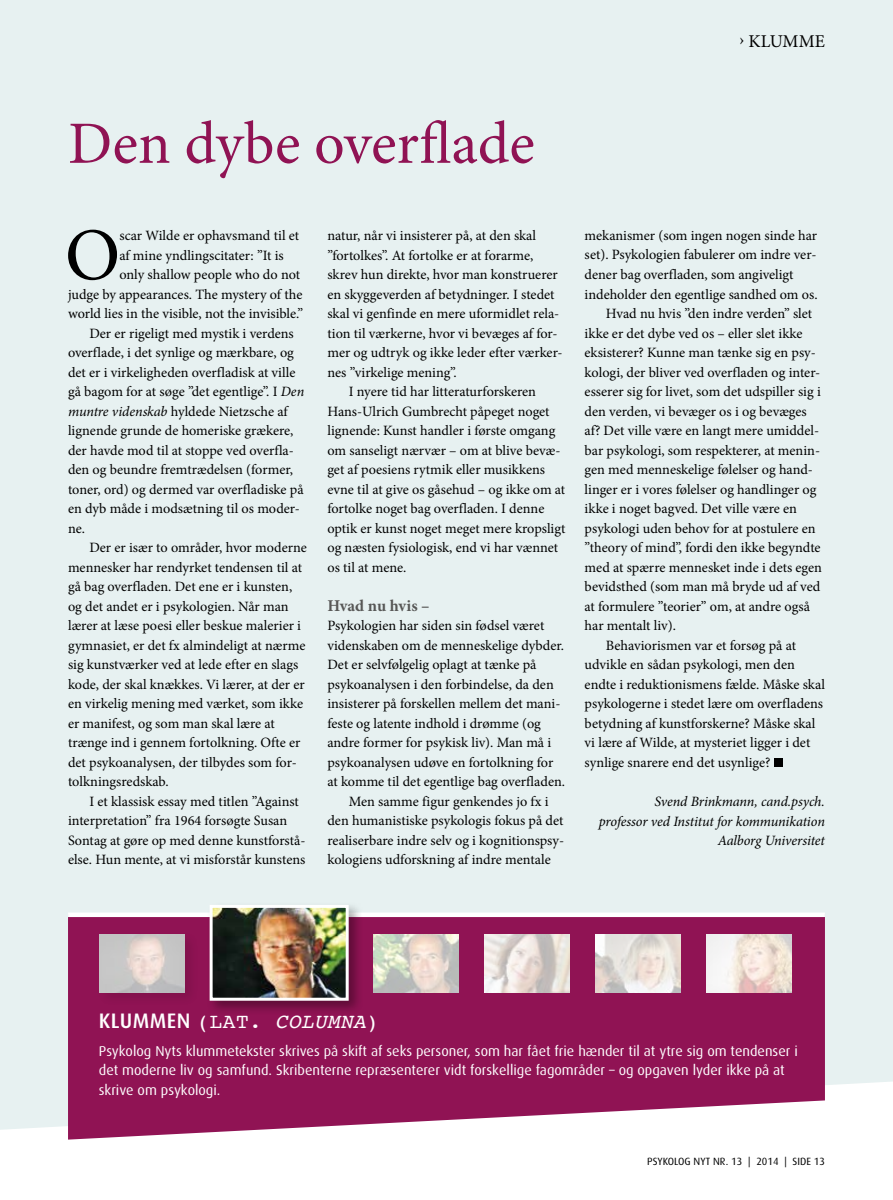
<style>
.page{position:relative;width:893px;height:1200px;background:#fff}
.page>*{position:absolute;margin:0;border:0;box-sizing:border-box;transform-origin:0 0}
.t1{font:74.25px "Minion Pro";color:#000}
.t2{font:60px "Minion Pro";color:#901354}
.t3{font:500 21px "Dax";color:#fff}
.t4{font:18px "Minion Pro";color:#000}
.t5{font:700 16.5px "Minion Pro";color:#575756}
.t6{font:14.25px "Minion Pro";color:#000}
.t7{font:14.25px/19.5px "Dax";color:#fff}
.t8{font:italic 14.25px/19.5px "Minion Pro";letter-spacing:-.01em;color:#000;text-align:right}
.t9{font:10.5px "Dax";color:#000}
.s1{font-style:italic}
.s2{font-family:"Courier";font-weight:400}
.s3{font-family:"Courier";font-weight:400;font-style:italic}
</style>
<div class="page">
<div style="left:0;top:0;width:893px;height:1129px;background:#e7f1f1"></div>
<div style="left:774px;top:758px;width:8px;height:8px;background:#000"></div>
<svg style="left:68px;top:916px;width:757px;height:223px;background:#9d3069"></svg>
<svg style="left:68px;top:912px;width:757px;height:4px"></svg>
<div style="left:207px;top:901px;width:157px;height:114px;background:#000;opacity:.35"></div>
<img style="left:214px;top:908px;width:131px;height:88px">
<div style="left:210px;top:904px;width:139px;height:96px;border:3px solid #fff"></div>
<img style="left:374px;top:933px;width:85px;height:58px">
<img style="left:595px;top:933px;width:85px;height:58px">
<img style="left:485px;top:933px;width:85px;height:58px">
<img style="left:706px;top:933px;width:85px;height:58px">
<div style="left:96px;top:930px;width:104px;height:77px;background:#000;opacity:.35"></div>
<img style="left:99px;top:933px;width:86px;height:58px">
<p class="t4" style="left:739px;top:29px;width:87px">› KLUMME</p>
<h2 class="t2" style="left:68px;top:103px;width:468px">Den dybe overflade</h2>
<h1 class="t1" style="left:65px;top:205px;width:57px">O</h1>
<p class="t6" style="left:119px;top:226px;width:181px">scar Wilde er ophavsmand til et</p>
<p class="t6" style="left:119px;top:245px;width:166px">af mine yndlingscitater: ”It is</p>
<p class="t6" style="left:119px;top:265px;width:182px">only shallow people who do not</p>
<p class="t6" style="left:68px;top:284px;width:236px">judge by appearances. The mystery of the</p>
<p class="t6" style="left:68px;top:304px;width:237px">world lies in the visible, not the invisible.”</p>
<p class="t6" style="left:89px;top:323px;width:206px">Der er rigeligt med mystik i verdens</p>
<p class="t6" style="left:68px;top:343px;width:227px">overflade, i det synlige og mærkbare, og</p>
<p class="t6" style="left:68px;top:362px;width:229px">det er i virkeligheden overfladisk at ville</p>
<p class="t6" style="left:68px;top:382px;width:238px">gå bagom for at søge ”det egentlige”. I <span class="s1">Den</span></p>
<p class="t6" style="left:68px;top:401px;width:221px"><span class="s1">muntre videnskab</span> hyldede Nietzsche af</p>
<p class="t6" style="left:68px;top:421px;width:227px">lignende grunde de homeriske grækere,</p>
<p class="t6" style="left:68px;top:440px;width:227px">der havde mod til at stoppe ved overfla-</p>
<p class="t6" style="left:68px;top:460px;width:226px">den og beundre fremtrædelsen (former,</p>
<p class="t6" style="left:68px;top:479px;width:237px">toner, ord) og dermed var overfladiske på</p>
<p class="t6" style="left:68px;top:499px;width:233px">en dyb måde i modsætning til os moder-</p>
<p class="t6" style="left:68px;top:518px;width:18px">ne.</p>
<p class="t6" style="left:89px;top:538px;width:219px">Der er især to områder, hvor moderne</p>
<p class="t6" style="left:68px;top:557px;width:236px">mennesker har rendyrket tendensen til at</p>
<p class="t6" style="left:68px;top:577px;width:226px">gå bag overfladen. Det ene er i kunsten,</p>
<p class="t6" style="left:68px;top:596px;width:222px">og det andet er i psykologien. Når man</p>
<p class="t6" style="left:68px;top:616px;width:235px">lærer at læse poesi eller beskue malerier i</p>
<p class="t6" style="left:68px;top:635px;width:239px">gymnasiet, er det fx almindeligt at nærme</p>
<p class="t6" style="left:68px;top:655px;width:232px">sig kunstværker ved at lede efter en slags</p>
<p class="t6" style="left:68px;top:674px;width:238px">kode, der skal knækkes. Vi lærer, at der er</p>
<p class="t6" style="left:68px;top:694px;width:237px">en virkelig mening med værket, som ikke</p>
<p class="t6" style="left:68px;top:713px;width:208px">er manifest, og som man skal lære at</p>
<p class="t6" style="left:68px;top:733px;width:234px">trænge ind i gennem fortolkning. Ofte er</p>
<p class="t6" style="left:68px;top:752px;width:230px">det psykoanalysen, der tilbydes som for-</p>
<p class="t6" style="left:68px;top:772px;width:102px">tolkningsredskab.</p>
<p class="t6" style="left:89px;top:791px;width:211px">I et klassisk essay med titlen ”Against</p>
<p class="t6" style="left:68px;top:811px;width:221px">interpretation” fra 1964 forsøgte Susan</p>
<p class="t6" style="left:68px;top:830px;width:239px">Sontag at gøre op med denne kunstforstå-</p>
<p class="t6" style="left:68px;top:850px;width:239px">else. Hun mente, at vi misforstår kunstens</p>
<p class="t6" style="left:327px;top:226px;width:210px">natur, når vi insisterer på, at den skal</p>
<p class="t6" style="left:327px;top:245px;width:207px">”fortolkes”. At fortolke er at forarme,</p>
<p class="t6" style="left:327px;top:265px;width:232px">skrev hun direkte, hvor man konstruerer</p>
<p class="t6" style="left:327px;top:284px;width:229px">en skyggeverden af betydninger. I stedet</p>
<p class="t6" style="left:327px;top:304px;width:233px">skal vi genfinde en mere uformidlet rela-</p>
<p class="t6" style="left:327px;top:323px;width:232px">tion til værkerne, hvor vi bevæges af for-</p>
<p class="t6" style="left:327px;top:343px;width:237px">mer og udtryk og ikke leder efter værker-</p>
<p class="t6" style="left:327px;top:362px;width:131px">nes ”virkelige mening”.</p>
<p class="t6" style="left:349px;top:382px;width:189px">I nyere tid har litteraturforskeren</p>
<p class="t6" style="left:327px;top:401px;width:224px">Hans-Ulrich Gumbrecht påpeget noget</p>
<p class="t6" style="left:327px;top:421px;width:229px">lignende: Kunst handler i første omgang</p>
<p class="t6" style="left:327px;top:440px;width:235px">om sanseligt nærvær – om at blive bevæ-</p>
<p class="t6" style="left:327px;top:460px;width:219px">get af poesiens rytmik eller musikkens</p>
<p class="t6" style="left:327px;top:479px;width:239px">evne til at give os gåsehud – og ikke om at</p>
<p class="t6" style="left:327px;top:499px;width:218px">fortolke noget bag overfladen. I denne</p>
<p class="t6" style="left:327px;top:518px;width:240px">optik er kunst noget meget mere kropsligt</p>
<p class="t6" style="left:327px;top:538px;width:232px">og næsten fysiologisk, end vi har vænnet</p>
<p class="t6" style="left:327px;top:557px;width:81px">os til at mene.</p>
<p class="t5" style="left:327px;top:593px;width:104px">Hvad nu hvis –</p>
<p class="t6" style="left:327px;top:616px;width:218px">Psykologien har siden sin fødsel været</p>
<p class="t6" style="left:327px;top:635px;width:238px">videnskaben om de menneskelige dybder.</p>
<p class="t6" style="left:327px;top:655px;width:211px">Det er selvfølgelig oplagt at tænke på</p>
<p class="t6" style="left:327px;top:674px;width:228px">psykoanalysen i den forbindelse, da den</p>
<p class="t6" style="left:327px;top:694px;width:235px">insisterer på forskellen mellem det mani-</p>
<p class="t6" style="left:327px;top:713px;width:215px">feste og latente indhold i drømme (og</p>
<p class="t6" style="left:327px;top:733px;width:225px">andre former for psykisk liv). Man må i</p>
<p class="t6" style="left:327px;top:752px;width:227px">psykoanalysen udøve en fortolkning for</p>
<p class="t6" style="left:327px;top:772px;width:239px">at komme til det egentlige bag overfladen.</p>
<p class="t6" style="left:349px;top:791px;width:201px">Men samme figur genkendes jo fx i</p>
<p class="t6" style="left:327px;top:811px;width:237px">den humanistiske psykologis fokus på det</p>
<p class="t6" style="left:327px;top:830px;width:238px">realiserbare indre selv og i kognitionspsy-</p>
<p class="t6" style="left:327px;top:850px;width:225px">kologiens udforskning af indre mentale</p>
<p class="t6" style="left:585px;top:226px;width:234px">mekanismer (som ingen nogen sinde har</p>
<p class="t6" style="left:585px;top:245px;width:233px">set). Psykologien fabulerer om indre ver-</p>
<p class="t6" style="left:585px;top:265px;width:210px">dener bag overfladen, som angiveligt</p>
<p class="t6" style="left:585px;top:284px;width:234px">indeholder den egentlige sandhed om os.</p>
<p class="t6" style="left:606px;top:304px;width:208px">Hvad nu hvis ”den indre verden” slet</p>
<p class="t6" style="left:585px;top:323px;width:219px">ikke er det dybe ved os – eller slet ikke</p>
<p class="t6" style="left:585px;top:343px;width:233px">eksisterer? Kunne man tænke sig en psy-</p>
<p class="t6" style="left:585px;top:362px;width:236px">kologi, der bliver ved overfladen og inter-</p>
<p class="t6" style="left:585px;top:382px;width:238px">esserer sig for livet, som det udspiller sig i</p>
<p class="t6" style="left:585px;top:401px;width:224px">den verden, vi bevæger os i og bevæges</p>
<p class="t6" style="left:585px;top:421px;width:236px">af? Det ville være en langt mere umiddel-</p>
<p class="t6" style="left:585px;top:440px;width:237px">bar psykologi, som respekterer, at menin-</p>
<p class="t6" style="left:585px;top:460px;width:230px">gen med menneskelige følelser og hand-</p>
<p class="t6" style="left:585px;top:479px;width:233px">linger er i vores følelser og handlinger og</p>
<p class="t6" style="left:585px;top:499px;width:214px">ikke i noget bagved. Det ville være en</p>
<p class="t6" style="left:585px;top:518px;width:233px">psykologi uden behov for at postulere en</p>
<p class="t6" style="left:585px;top:538px;width:237px">”theory of mind”, fordi den ikke begyndte</p>
<p class="t6" style="left:585px;top:557px;width:239px">med at spærre mennesket inde i dets egen</p>
<p class="t6" style="left:585px;top:577px;width:237px">bevidsthed (som man må bryde ud af ved</p>
<p class="t6" style="left:585px;top:596px;width:227px">at formulere ”teorier” om, at andre også</p>
<p class="t6" style="left:585px;top:616px;width:93px">har mentalt liv).</p>
<p class="t6" style="left:606px;top:635px;width:192px">Behaviorismen var et forsøg på at</p>
<p class="t6" style="left:585px;top:655px;width:212px">udvikle en sådan psykologi, men den</p>
<p class="t6" style="left:585px;top:674px;width:242px">endte i reduktionismens fælde. Måske skal</p>
<p class="t6" style="left:585px;top:694px;width:240px">psykologerne i stedet lære om overfladens</p>
<p class="t6" style="left:585px;top:713px;width:232px">betydning af kunstforskerne? Måske skal</p>
<p class="t6" style="left:585px;top:733px;width:227px">vi lære af Wilde, at mysteriet ligger i det</p>
<p class="t6" style="left:585px;top:752px;width:187px">synlige snarere end det usynlige?</p>
<p class="t8" style="left:599px;top:791px;width:228px">Svend Brinkmann, cand.psych.<br>professor ved Institut for kommunikation<br>Aalborg Universitet</p>
<h3 class="t3" style="left:99px;top:1008px;width:281px">KLUMMEN <span class="s2">(lat.</span> <span class="s3">COLUMNA</span><span class="s2">)</span></h3>
<p class="t7" style="left:99px;top:1040px;width:700px">Psykolog Nyts klummetekster skrives på skift af seks personer, som har fået frie hænder til at ytre sig om tendenser i det moderne liv og samfund. Skribenterne repræsenterer vidt forskellige fagområder – og opgaven lyder ikke på at skrive om psykologi.</p>
<p class="t9" style="left:647px;top:1154px;width:179px">PSYKOLOG NYT NR. 13 | 2014 | SIDE 13</p>
</div>
